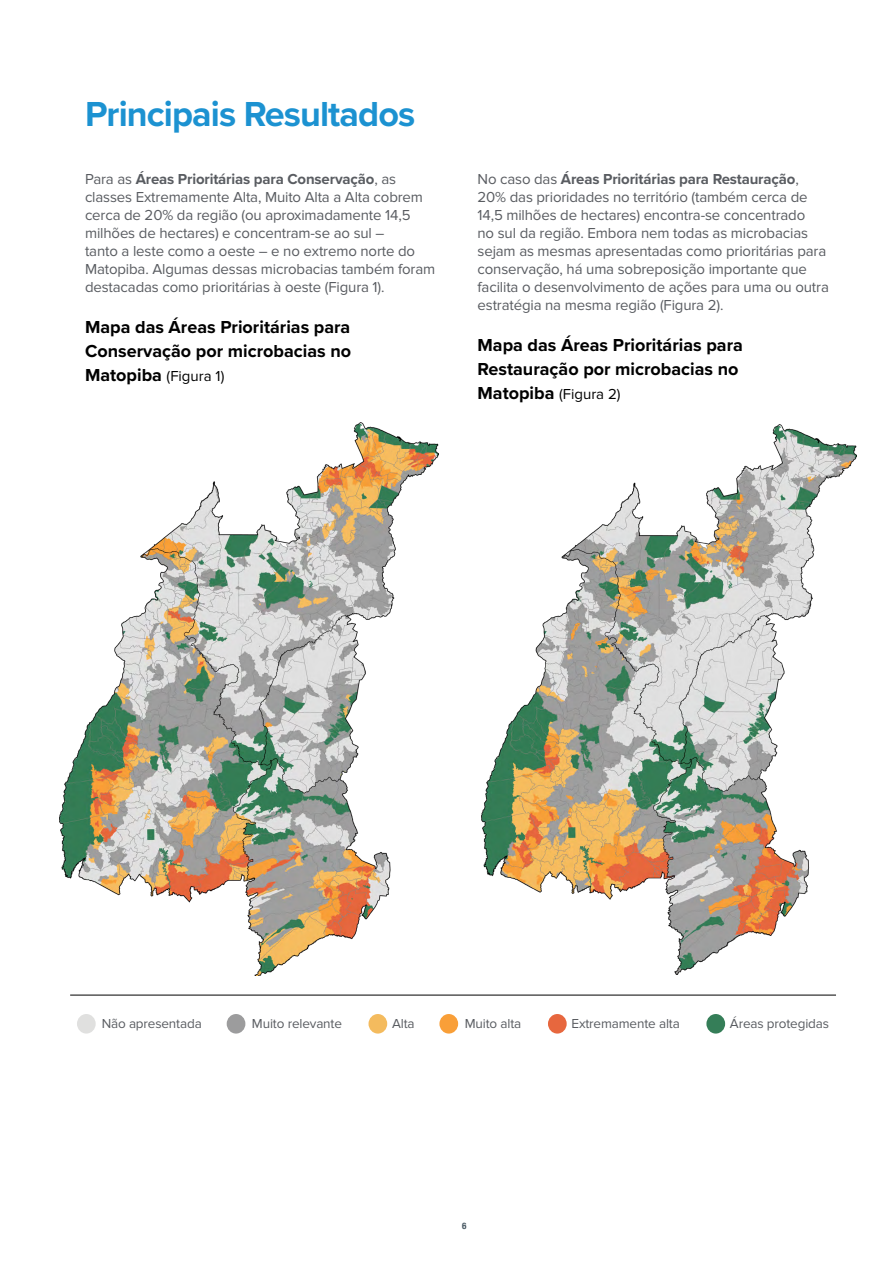
<style>
.page{position:relative;width:893px;height:1263px;background:#fff}
.page>*{position:absolute;margin:0;border:0;box-sizing:border-box;transform-origin:0 0}
.t1{font:700 36px "Proxima Nova";letter-spacing:-.025em;color:#1c92d1}
.t2{font:700 18px/24px "Proxima Nova";color:#000}
.t3{font:15px/18px "Proxima Nova";letter-spacing:-.01em;color:#595c61}
.t4{font:15px "Proxima Nova";color:#000}
.t5{font:13.5px "Proxima Nova";letter-spacing:-.01em;color:#595c61}
.t6{font:700 condensed 9px "Helvetica Neue";color:#455560}
.s1{font-weight:700}
.s2{font-weight:700;font-size:18px}
</style>
<div class="page">
<img style="left:60px;top:422px;width:378px;height:553px">
<img style="left:482px;top:425px;width:374px;height:549px">
<div style="left:77px;top:1014px;width:19px;height:19px;background:#e0e0df;border-radius:50%"></div>
<div style="left:227px;top:1014px;width:18px;height:19px;background:#9c9c9d;border-radius:50%"></div>
<div style="left:368px;top:1014px;width:19px;height:19px;background:#f4bb5e;border-radius:50%"></div>
<div style="left:439px;top:1014px;width:19px;height:19px;background:#f99f38;border-radius:50%"></div>
<div style="left:548px;top:1014px;width:19px;height:19px;background:#e7673e;border-radius:50%"></div>
<div style="left:706px;top:1014px;width:19px;height:19px;background:#357e58;border-radius:50%"></div>
<hr style="left:70px;top:995px;width:766px;height:1px;background:#000">
<h1 class="t1" style="left:85px;top:87px;width:332px">Principais Resultados</h1>
<p class="t3" style="left:85px;top:171px;width:352px">Para as <span class="s1">Áreas Prioritárias para Conservação</span>, as classes Extremamente Alta, Muito Alta a Alta cobrem cerca de 20% da região (ou aproximadamente 14,5 milhões de hectares) e concentram-se ao sul –<br>tanto a leste como a oeste – e no extremo norte do Matopiba. Algumas dessas microbacias também foram destacadas como prioritárias à oeste (Figura 1).</p>
<p class="t3" style="left:477px;top:171px;width:353px">No caso das <span class="s1">Áreas Prioritárias para Restauração</span>, 20% das prioridades no território (também cerca de 14,5 milhões de hectares) encontra-se concentrado<br>no sul da região. Embora nem todas as microbacias sejam as mesmas apresentadas como prioritárias para conservação, há uma sobreposição importante que facilita o desenvolvimento de ações para uma ou outra estratégia na mesma região (Figura 2).</p>
<p class="t2" style="left:477px;top:332px;width:267px">Mapa das Áreas Prioritárias para<br>Restauração por microbacias no</p>
<p class="t4" style="left:477px;top:385px;width:145px"><span class="s2">Matopiba</span> (Figura 2)</p>
<p class="t2" style="left:85px;top:314px;width:268px">Mapa das Áreas Prioritárias para<br>Conservação por microbacias no</p>
<p class="t4" style="left:85px;top:367px;width:141px"><span class="s2">Matopiba</span> (Figura 1)</p>
<p class="t5" style="left:102px;top:1015px;width:102px">Não apresentada</p>
<p class="t5" style="left:252px;top:1015px;width:92px">Muito relevante</p>
<p class="t5" style="left:392px;top:1015px;width:24px">Alta</p>
<p class="t5" style="left:465px;top:1015px;width:58px">Muito alta</p>
<p class="t5" style="left:571px;top:1015px;width:110px">Extremamente alta</p>
<p class="t5" style="left:730px;top:1015px;width:101px">Áreas protegidas</p>
<p class="t6" style="left:462px;top:1218px;width:6px">6</p>
</div>
